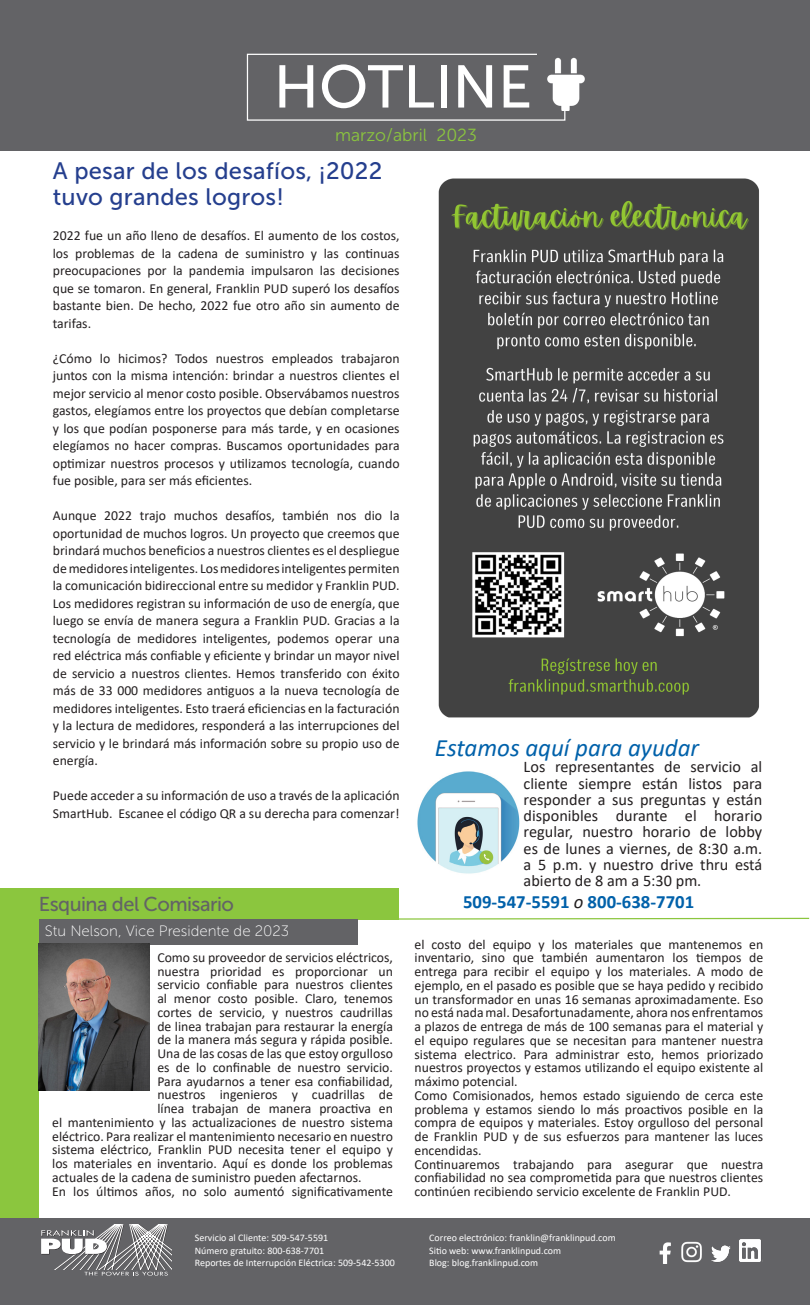
<style>
.page{position:relative;width:810px;height:1305px;background:#fff}
.page>*{position:absolute;margin:0;border:0;box-sizing:border-box;transform-origin:0 0}
.t1{font:60px "Museo Sans 500";color:#fff}
.t2{font:italic 25px "Calibri";color:#0161aa}
.t3{font:23.75px/26.2px "Museo Sans 500";letter-spacing:.01em;color:#253f8e}
.t4{font:20px "Museo Sans 500";letter-spacing:-.025em;color:#636366}
.t5{font:700 18.75px "Calibri";color:#0161aa}
.t6{font:17.5px "Museo Sans 300";color:#8bc63e}
.t7{font:16.25px/16.2px "Calibri";color:#231f20;text-align:justify}
.t8{font:15px "Museo Sans 100";color:#fff}
.t9{font:13.75px/17.5px "Calibri";color:#231f20;text-align:justify}
.Normal_Right_Column{font:10px "Calibri";color:#fff}
.s1{font-weight:400;font-style:italic;color:#231f20}
</style>
<div class="page">
<div style="left:0;top:888px;width:399px;height:32px;background:#8bc63e"></div>
<div style="left:0;top:1218px;width:810px;height:87px;background:#636366"></div>
<div style="left:0;top:0;width:810px;height:151px;background:#636366"></div>
<img style="left:711px;top:1245px;width:20px;height:17px">
<img style="left:659px;top:1242px;width:12px;height:21px">
<img style="left:681px;top:1241px;width:21px;height:22px">
<img style="left:740px;top:1240px;width:23px;height:21px">
<div style="left:247px;top:54px;width:318px;height:67px;border:1px solid #fff"></div>
<div style="left:537px;top:47px;width:64px;height:45px;background:#636366"></div>
<img style="left:547px;top:57px;width:38px;height:54px">
<div style="left:0;top:920px;width:39px;height:298px;background:#8bc63e"></div>
<div style="left:39px;top:920px;width:318px;height:25px;background:#636366"></div>
<svg style="left:399px;top:917px;width:411px;height:3px"></svg>
<svg style="left:41px;top:1224px;width:131px;height:51px"></svg>
<img style="left:417px;top:771px;width:103px;height:103px">
<img style="left:39px;top:944px;width:110px;height:146px">
<img style="left:438px;top:178px;width:321px;height:540px">
<p class="t1" style="left:274px;top:54px;width:260px">HOTLINE</p>
<p class="t6" style="left:335px;top:126px;width:143px">marzo/abril 2023</p>
<p class="t3" style="left:53px;top:158px;width:331px">A pesar de los desafíos, ¡2022 tuvo grandes logros!</p>
<p class="t9" style="left:53px;top:227px;width:348px">2022 fue un año lleno de desafíos. El aumento de los costos, los problemas de la cadena de suministro y las continuas preocupaciones por la pandemia impulsaron las decisiones que se tomaron. En general, Franklin PUD superó los desafíos bastante bien. De hecho, 2022 fue otro año sin aumento de tarifas.</p>
<p class="t9" style="left:53px;top:349px;width:348px">¿Cómo lo hicimos? Todos nuestros empleados trabajaron juntos con la misma intención: brindar a nuestros clientes el mejor servicio al menor costo posible. Observábamos nuestros gastos, elegíamos entre los proyectos que debían completarse y los que podían posponerse para más tarde, y en ocasiones elegíamos no hacer compras. Buscamos oportunidades para optimizar nuestros procesos y utilizamos tecnología, cuando fue posible, para ser más eficientes.</p>
<p class="t9" style="left:53px;top:507px;width:348px">Aunque 2022 trajo muchos desafíos, también nos dio la oportunidad de muchos logros. Un proyecto que creemos que brindará muchos beneficios a nuestros clientes es el despliegue de medidores inteligentes. Los medidores inteligentes permiten la comunicación bidireccional entre su medidor y Franklin PUD.<br>Los medidores registran su información de uso de energía, que luego se envía de manera segura a Franklin PUD. Gracias a la tecnología de medidores inteligentes, podemos operar una red eléctrica más confiable y eficiente y brindar un mayor nivel de servicio a nuestros clientes. Hemos transferido con éxito más de 33 000 medidores antiguos a la nueva tecnología de medidores inteligentes. Esto traerá eficiencias en la facturación y la lectura de medidores, responderá a las interrupciones del servicio y le brindará más información sobre su propio uso de energía.</p>
<p class="t9" style="left:53px;top:787px;width:348px">Puede acceder a su información de uso a través de la aplicación<br>SmartHub. Escanee el código QR a su derecha para comenzar!</p>
<p class="t4" style="left:39px;top:893px;width:197px">Esquina del Comisario</p>
<p class="t8" style="left:45px;top:923px;width:246px">Stu Nelson, Vice Presidente de 2023</p>
<p class="t9" style="left:157px;top:948px;width:237px">Como su proveedor de servicios eléctricos,</p>
<p class="t9" style="left:157px;top:962px;width:237px">nuestra prioridad es proporcionar un</p>
<p class="t9" style="left:157px;top:976px;width:237px">servicio confiable para nuestros clientes</p>
<p class="t9" style="left:157px;top:990px;width:237px">al menor costo posible. Claro, tenemos</p>
<p class="t9" style="left:157px;top:1003px;width:237px">cortes de servicio, y nuestros caudrillas</p>
<p class="t9" style="left:157px;top:1017px;width:237px">de linea trabajan para restaurar la energía</p>
<p class="t9" style="left:157px;top:1031px;width:237px">de la manera más segura y rápida posible.</p>
<p class="t9" style="left:157px;top:1045px;width:237px">Una de las cosas de las que estoy orgulloso</p>
<p class="t9" style="left:157px;top:1058px;width:237px">es de lo confinable de nuestro servicio.</p>
<p class="t9" style="left:157px;top:1072px;width:237px">Para ayudarnos a tener esa confiabilidad,</p>
<p class="t9" style="left:157px;top:1086px;width:237px">nuestros ingenieros y cuadrillas de</p>
<p class="t9" style="left:157px;top:1100px;width:237px">línea trabajan de manera proactiva en</p>
<p class="t9" style="left:52px;top:1113px;width:342px">el mantenimiento y las actualizaciones de nuestro sistema</p>
<p class="t9" style="left:52px;top:1127px;width:342px">eléctrico. Para realizar el mantenimiento necesario en nuestro</p>
<p class="t9" style="left:52px;top:1141px;width:342px">sistema eléctrico, Franklin PUD necesita tener el equipo y</p>
<p class="t9" style="left:52px;top:1155px;width:342px">los materiales en inventario. Aquí es donde los problemas</p>
<p class="t9" style="left:52px;top:1168px;width:311px">actuales de la cadena de suministro pueden afectarnos.</p>
<p class="t9" style="left:52px;top:1182px;width:342px">En los últimos años, no solo aumentó significativamente</p>
<p class="Normal_Right_Column" style="left:195px;top:1231px;width:135px">Servicio al Cliente: 509-547-5591</p>
<p class="Normal_Right_Column" style="left:195px;top:1243px;width:131px">Número gratuito: 800-638-7701</p>
<p class="Normal_Right_Column" style="left:195px;top:1256px;width:202px">Reportes de Interrupción Eléctrica: 509-542-5300</p>
<p class="t2" style="left:435px;top:731px;width:266px">Estamos aquí para ayudar</p>
<p class="t7" style="left:524px;top:758px;width:240px">Los representantes de servicio al cliente siempre están listos para responder a sus preguntas y están disponibles durante el horario regular, nuestro horario de lobby es de lunes a viernes, de 8:30 a.m. a 5 p.m. y nuestro drive thru está abierto de 8 am a 5:30 pm.</p>
<p class="t5" style="left:463px;top:888px;width:233px">509-547-5591 <span class="s1">o</span> 800-638-7701</p>
<p class="t9" style="left:415px;top:937px;width:350px;line-height:13.8px">el costo del equipo y los materiales que mantenemos en inventario, sino que también aumentaron los tiempos de entrega para recibir el equipo y los materiales. A modo de ejemplo, en el pasado es posible que se haya pedido y recibido un transformador en unas 16 semanas aproximadamente. Eso no está nada mal. Desafortunadamente, ahora nos enfrentamos a plazos de entrega de más de 100 semanas para el material y el equipo regulares que se necesitan para mantener nuestra sistema electrico. Para administrar esto, hemos priorizado nuestros proyectos y estamos utilizando el equipo existente al máximo potencial.</p>
<p class="t9" style="left:415px;top:1088px;width:350px;line-height:13.8px">Como Comisionados, hemos estado siguiendo de cerca este problema y estamos siendo lo más proactivos posible en la compra de equipos y materiales. Estoy orgulloso del personal de Franklin PUD y de sus esfuerzos para mantener las luces encendidas.</p>
<p class="t9" style="left:415px;top:1157px;width:350px;line-height:13.8px">Continuaremos trabajando para asegurar que nuestra confiabilidad no sea comprometida para que nuestros clientes continúen recibiendo servicio excelente de Franklin PUD.</p>
<p class="Normal_Right_Column" style="left:429px;top:1231px;width:188px">Correo electrónico: franklin@franklinpud.com</p>
<p class="Normal_Right_Column" style="left:429px;top:1244px;width:133px">Sitio web: www.franklinpud.com</p>
<p class="Normal_Right_Column" style="left:429px;top:1256px;width:110px">Blog: blog.franklinpud.com</p>
</div>
